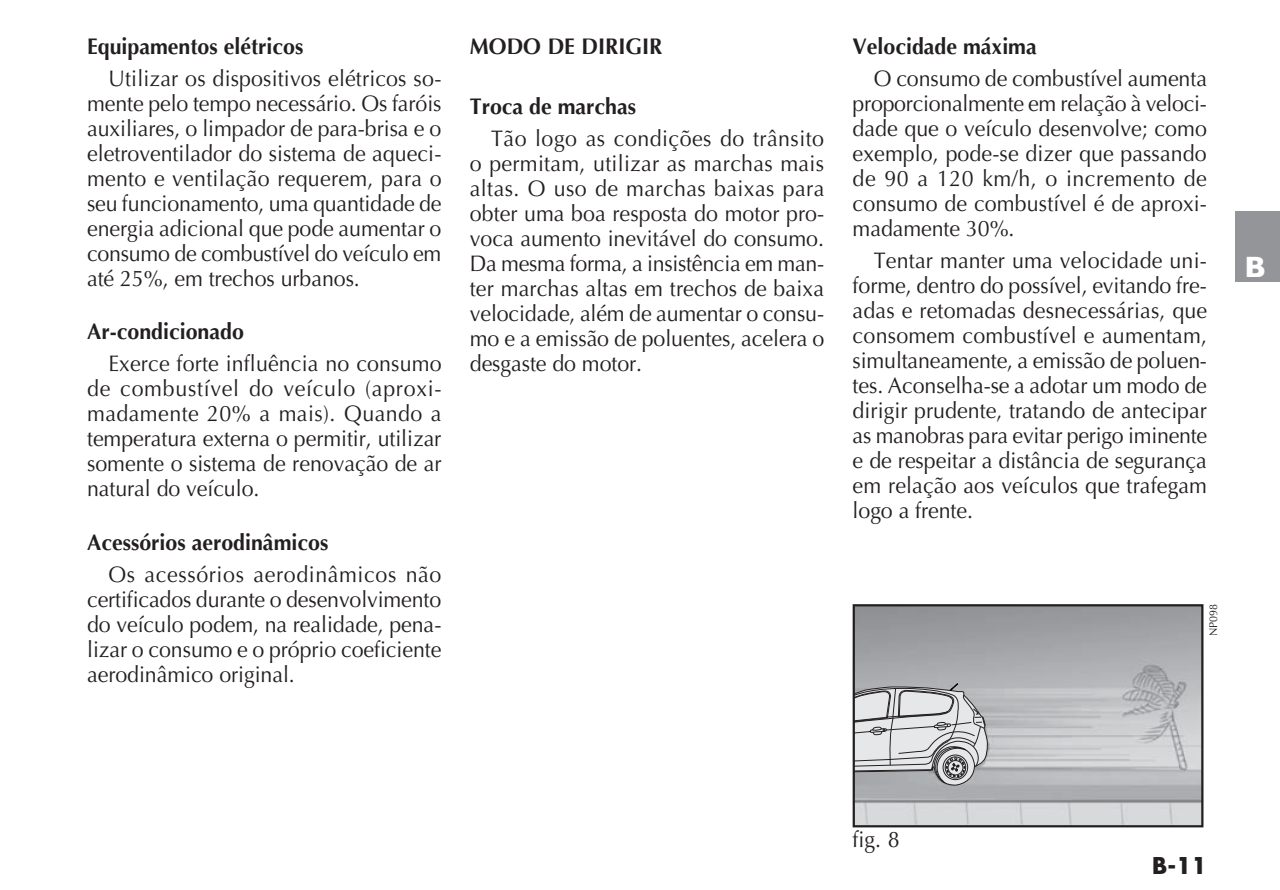
<style>
.page{position:relative;width:1280px;height:890px;background:#fff}
.page>*{position:absolute;margin:0;border:0;box-sizing:border-box;transform-origin:0 0}
.t1{font:700 30px "Gill Sans";color:#fff;scale:.95 1}
.t2{font:22.5px/25px "Optima";letter-spacing:-.005em;color:#231f20;text-align:justify;scale:.95 1}
.t3{font:700 22.5px "Optima";color:#231f20;scale:.95 1}
.t4{font:700 22.5px "Futura";color:#231f20}
.t5{font:11.25px "Optima";color:#231f20;scale:.95 1}
</style>
<div class="page">
<div style="left:1235px;top:212px;width:45px;height:70px;background:#939598"></div>
<img style="left:855px;top:607px;width:345px;height:217px">
<svg style="left:855px;top:675px;width:133px;height:112px"></svg>
<div style="left:852px;top:604px;width:351px;height:223px;border:2px solid #231f20"></div>
<p class="t3" style="left:87px;top:33px;width:229px">Equipamentos elétricos</p>
<p class="t2" style="left:87px;top:68px;width:375px;text-indent:21px">Utilizar os dispositivos elétricos so&shy;mente pelo tempo necessário. Os faróis auxiliares, o limpador de para-brisa e o eletroventilador do sistema de aqueci&shy;mento e ventilação requerem, para o seu funcionamento, uma quantidade de energia adicional que pode aumentar o consumo de combustível do veículo em até 25%, em trechos urbanos.</p>
<p class="t3" style="left:87px;top:319px;width:167px">Ar-condicionado</p>
<p class="t2" style="left:87px;top:353px;width:375px;text-indent:21px">Exerce forte influência no consumo de combustível do veículo (aproxi&shy;madamente 20% a mais). Quando a temperatura externa o permitir, utilizar somente o sistema de renovação de ar natural do veículo.</p>
<p class="t3" style="left:87px;top:529px;width:255px">Acessórios aerodinâmicos</p>
<p class="t2" style="left:87px;top:564px;width:374px;text-indent:21px">Os acessórios aerodinâmicos não certificados durante o desenvolvimento do veículo podem, na realidade, pena&shy;lizar o consumo e o próprio coeficiente aerodinâmico original.</p>
<p class="t3" style="left:470px;top:33px;width:204px">MODO DE DIRIGIR</p>
<p class="t3" style="left:470px;top:94px;width:177px">Troca de marchas</p>
<p class="t2" style="left:470px;top:128px;width:375px;text-indent:21px">Tão logo as condições do trânsito o permitam, utilizar as marchas mais altas. O uso de marchas baixas para obter uma boa resposta do motor pro&shy;voca aumento inevitável do consumo.<br>Da mesma forma, a insistência em man&shy;ter marchas altas em trechos de baixa velocidade, além de aumentar o consu&shy;mo e a emissão de poluentes, acelera o desgaste do motor.</p>
<p class="t3" style="left:852px;top:33px;width:195px">Velocidade máxima</p>
<p class="t2" style="left:852px;top:68px;width:374px;text-indent:21px">O consumo de combustível aumenta proporcionalmente em relação à veloci&shy;dade que o veículo desenvolve; como exemplo, pode-se dizer que passando de 90 a 120 km/h, o incremento de consumo de combustível é de aproxi&shy;madamente 30%.</p>
<p class="t2" style="left:852px;top:250px;width:375px;text-indent:21px">Tentar manter uma velocidade uni&shy;forme, dentro do possível, evitando fre&shy;adas e retomadas desnecessárias, que consomem combustível e aumentam, simultaneamente, a emissão de poluen&shy;tes. Aconselha-se a adotar um modo de dirigir prudente, tratando de antecipar as manobras para evitar perigo iminente e de respeitar a distância de segurança em relação aos veículos que trafegam logo a frente.</p>
<p class="t5" style="left:1209px;top:636px;width:35px;rotate:-90deg">NP098</p>
<h1 class="t1" style="left:1244px;top:250px;width:24px">B</h1>
<p class="t2" style="left:852px;top:829px;width:51px">fig. 8</p>
<p class="t4" style="left:1152px;top:855px;width:56px">B-11</p>
</div>
